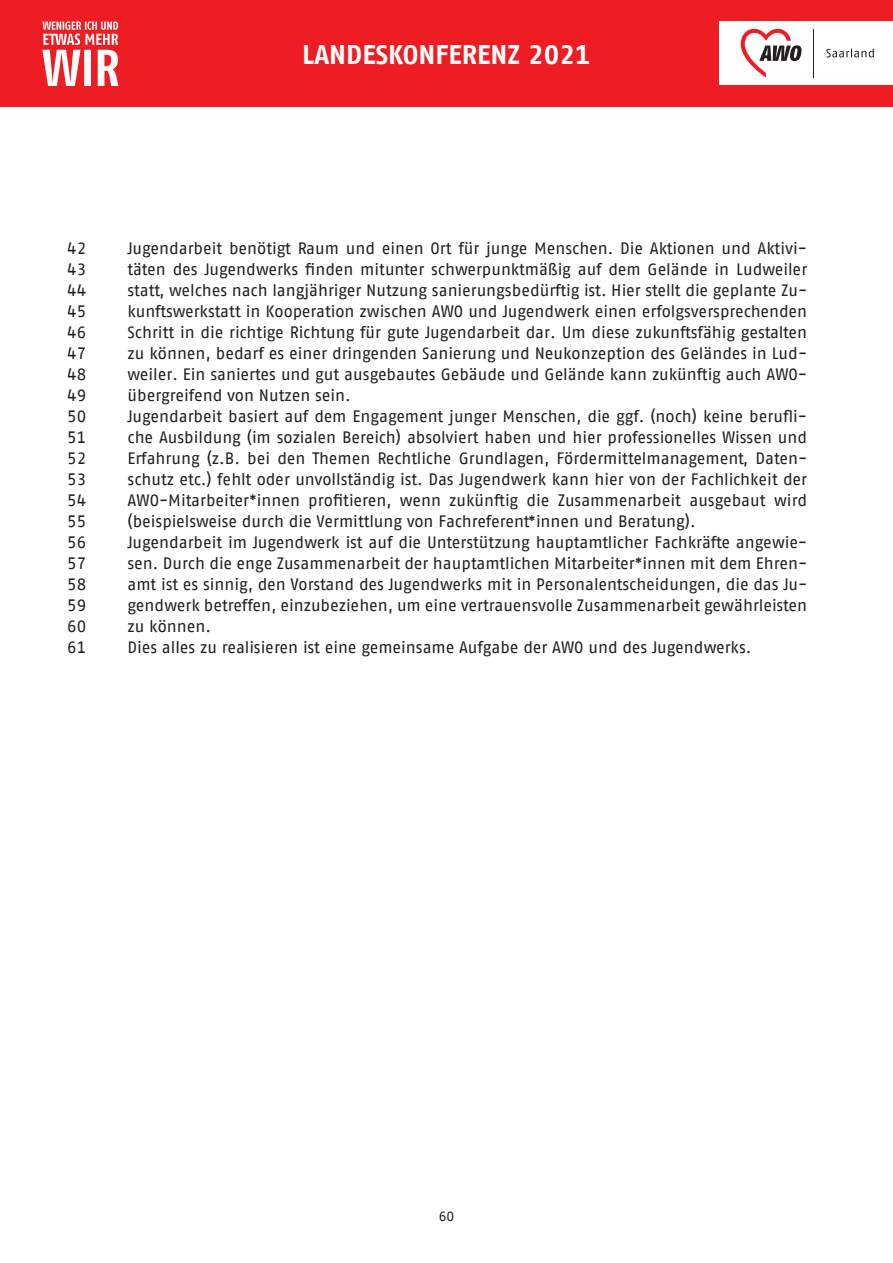
<style>
.page{position:relative;width:893px;height:1263px;background:#fff}
.page>*{position:absolute;margin:0;border:0;box-sizing:border-box;transform-origin:0 0}
.t1{font:700 27px "AWO Fago Office";color:#fff}
.t2{font:16.5px/21px "AWO Fago Office";color:#231f20}
.t3{font:13.5px "AWO Fago Office";color:#231f20}
</style>
<div class="page">
<div style="left:0;top:0;width:893px;height:106px;background:#ee1d23"></div>
<svg style="left:42px;top:21px;width:76px;height:65px"></svg>
<div style="left:719px;top:21px;width:174px;height:64px;background:#fff"></div>
<svg style="left:741px;top:28px;width:60px;height:50px"></svg>
<hr style="left:813px;top:29px;width:1px;height:49px;background:#231f20">
<svg style="left:826px;top:49px;width:48px;height:8px"></svg>
<h1 class="t1" style="left:302px;top:39px;width:290px">LANDESKONFERENZ 2021</h1>
<p class="t2" style="left:67px;top:238px;width:21px;text-align:justify">42<br>43<br>44<br>45<br>46<br>47<br>48<br>49<br>50<br>51<br>52<br>53<br>54<br>55<br>56<br>57<br>58<br>59<br>60<br>61</p>
<p class="t2" style="left:128px;top:238px;width:681px">Jugendarbeit benötigt Raum und einen Ort für junge Menschen. Die Aktionen und Aktivi&shy;täten des Jugendwerks finden mitunter schwerpunktmäßig auf dem Gelände in Ludweiler statt, welches nach langjähriger Nutzung sanierungsbedürftig ist. Hier stellt die geplante Zu&shy;kunftswerkstatt in Kooperation zwischen AWO und Jugendwerk einen erfolgsversprechenden Schritt in die richtige Richtung für gute Jugendarbeit dar. Um diese zukunftsfähig gestalten zu können, bedarf es einer dringenden Sanierung und Neukonzeption des Geländes in Lud&shy;weiler. Ein saniertes und gut ausgebautes Gebäude und Gelände kann zukünftig auch AWO&shy;übergreifend von Nutzen sein.<br>Jugendarbeit basiert auf dem Engagement junger Menschen, die ggf. (noch) keine berufli&shy;che Ausbildung (im sozialen Bereich) absolviert haben und hier professionelles Wissen und Erfahrung (z.B. bei den Themen Rechtliche Grundlagen, Fördermittelmanagement, Daten&shy;schutz etc.) fehlt oder unvollständig ist. Das Jugendwerk kann hier von der Fachlichkeit der AWO-Mitarbeiter*innen profitieren, wenn zukünftig die Zusammenarbeit ausgebaut wird (beispielsweise durch die Vermittlung von Fachreferent*innen und Beratung).<br>Jugendarbeit im Jugendwerk ist auf die Unterstützung hauptamtlicher Fachkräfte angewie&shy;sen. Durch die enge Zusammenarbeit der hauptamtlichen Mitarbeiter*innen mit dem Ehren&shy;amt ist es sinnig, den Vorstand des Jugendwerks mit in Personalentscheidungen, die das Ju&shy;gendwerk betreffen, einzubeziehen, um eine vertrauensvolle Zusammenarbeit gewährleisten zu können.<br>Dies alles zu realisieren ist eine gemeinsame Aufgabe der AWO und des Jugendwerks.</p>
<p class="t3" style="left:439px;top:1209px;width:17px">60</p>
</div>
